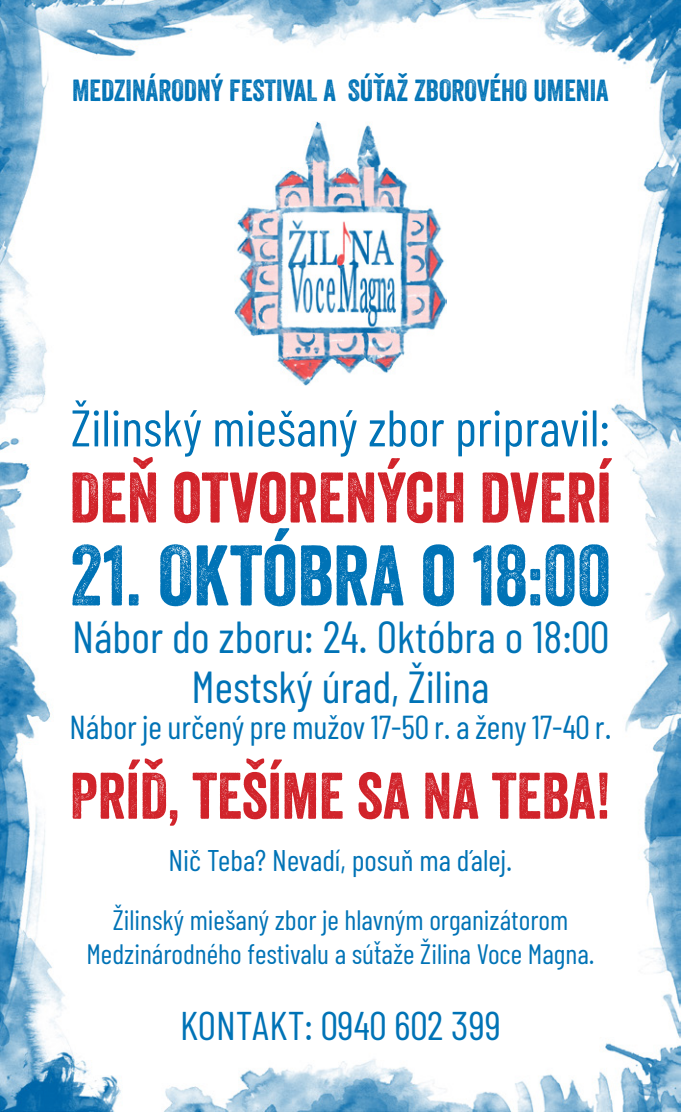
<style>
.page{position:relative;width:681px;height:1112px;background:#fff}
.page>*{position:absolute;margin:0;border:0;box-sizing:border-box;transform-origin:0 0}
.t1{font:82.8px "Veneer";color:#0073b6}
.t2{font:69.2px "Veneer";color:#d1232a}
.t3{font:63.6px "Veneer";color:#d1232a}
.t4{font:51.2px "Barlow Condensed";color:#0073b6}
.t5{font:44.8px "Barlow Condensed";color:#0073b6}
.t6{font:40px "Barlow Condensed";color:#0073b6}
.t7{font:33.2px "Barlow Condensed";color:#0073b6}
.t8{font:30px "Barlow Condensed";color:#0073b6}
.t9{font:29.6px "Veneer";color:#0073b6}
.t10{font:28px "Barlow Condensed";color:#0073b6}
</style>
<div class="page">
<img style="left:0;top:0;width:680px;height:1111px">
<img style="left:235px;top:121px;width:211px;height:265px">
<p class="t9" style="left:72px;top:73px;width:538px">MEDZINÁRODNÝ FESTIVAL A SÚŤAŽ ZBOROVÉHO UMENIA</p>
<p class="t4" style="left:71px;top:396px;width:540px">Žilinský miešaný zbor pripravil:</p>
<p class="t2" style="left:69px;top:455px;width:543px">DEŇ OTVORENÝCH DVERÍ</p>
<p class="t1" style="left:70px;top:525px;width:542px">21. OKTÓBRA O 18:00</p>
<p class="t5" style="left:72px;top:609px;width:538px">Nábor do zboru: 24. Októbra o 18:00</p>
<p class="t5" style="left:191px;top:658px;width:299px">Mestský úrad, Žilina</p>
<p class="t7" style="left:69px;top:705px;width:543px">Nábor je určený pre mužov 17-50 r. a ženy 17-40 r.</p>
<p class="t3" style="left:70px;top:756px;width:542px">PRÍĎ, TEŠÍME SA NA TEBA!</p>
<p class="t8" style="left:168px;top:841px;width:345px">Nič Teba? Nevadí, posuň ma ďalej.</p>
<p class="t10" style="left:113px;top:902px;width:456px">Žilinský miešaný zbor je hlavným organizátorom</p>
<p class="t10" style="left:86px;top:936px;width:509px">Medzinárodného festivalu a súťaže Žilina Voce Magna.</p>
<p class="t6" style="left:180px;top:1000px;width:322px">KONTAKT: 0940 602 399</p>
</div>
